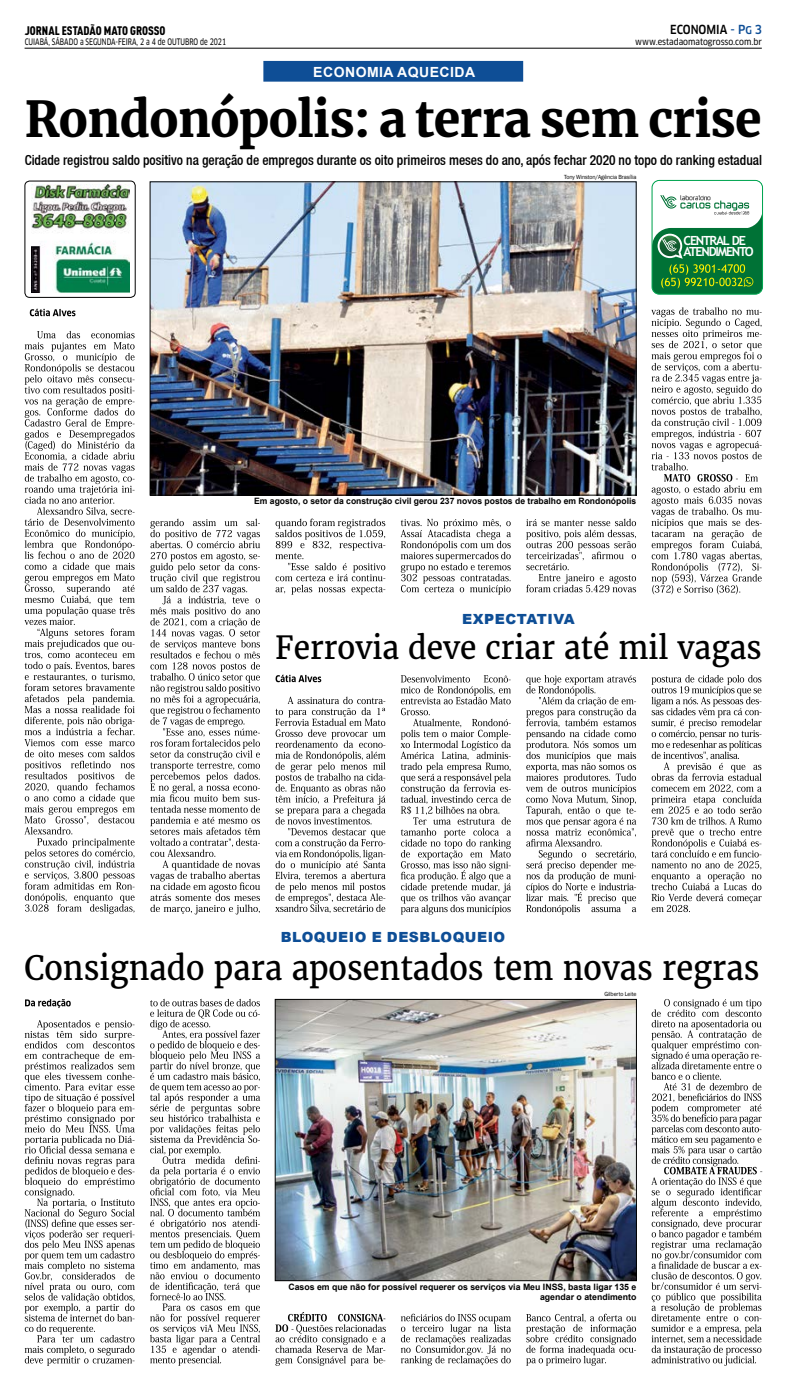
<style>
.page{position:relative;width:787px;height:1389px;background:#fff}
.page>*{position:absolute;margin:0;border:0;box-sizing:border-box;transform-origin:0 0}
.t1{font:700 49px "Merriweather";letter-spacing:-.015em;color:#000}
.t2{font:33.25px "Merriweather";color:#000;scale:.93 1}
.t3{font:31.5px "Merriweather";color:#000;scale:.95 1}
.t4{font:500 condensed 14px "Helvetica Neue";color:#000;scale:.96 1}
.t5{font:900 14px "Arial";letter-spacing:.035em;color:#0e4e96}
.t6{font:700 14px "Arial";letter-spacing:.035em;color:#fff}
.t7{font:700 12.69px/11px "Trebuchet MS";letter-spacing:-.1em;color:#fff}
.t8{font:12.25px "DIN Cond Black Alternate";color:#000}
.t9{font:500 condensed 12.25px "Clan OT";color:#000;scale:.95 1}
.t10{font:700 8.75px/9.6px "Arial";color:#000;text-align:right}
.t11{font:8.75px "Clan OT Narrow News";color:#000;scale:.8 1}
.t12{font:8.75px "Clan OT Narrow News";color:#000}
.t13{font:6.12px "Franklin Gothic";letter-spacing:-.01em;color:#000;scale:.95 1}
.s1{color:#0e4e96}
.s2{font-size:10.5px;color:#0e4e96}
</style>
<div class="page">
<hr style="left:25px;top:48px;width:736px;height:1px;background:#000">
<div style="left:264px;top:61px;width:258px;height:20px;background:#0e4e96"></div>
<div style="left:263px;top:61px;width:260px;height:21px;border:1px solid #0e4e96"></div>
<svg style="left:24px;top:331px;width:111px;height:583px"></svg>
<svg style="left:30px;top:309px;width:45px;height:7px"></svg>
<svg style="left:150px;top:519px;width:110px;height:395px"></svg>
<img style="left:31px;top:185px;width:98px;height:107px">
<div style="left:25px;top:181px;width:110px;height:117px;border:1px solid #000;border-radius:5px"></div>
<div style="left:651px;top:180px;width:111px;height:114px;background:#007236;border-radius:7px"></div>
<svg style="left:651px;top:180px;width:111px;height:109px"></svg>
<svg style="left:526px;top:519px;width:110px;height:73px"></svg>
<svg style="left:651px;top:307px;width:110px;height:287px"></svg>
<svg style="left:275px;top:519px;width:110px;height:76px"></svg>
<svg style="left:400px;top:519px;width:110px;height:76px"></svg>
<svg style="left:275px;top:697px;width:110px;height:216px"></svg>
<svg style="left:275px;top:675px;width:46px;height:7px"></svg>
<svg style="left:400px;top:675px;width:110px;height:240px"></svg>
<svg style="left:526px;top:675px;width:110px;height:240px"></svg>
<svg style="left:651px;top:675px;width:110px;height:237px"></svg>
<svg style="left:24px;top:1020px;width:111px;height:346px"></svg>
<svg style="left:25px;top:999px;width:46px;height:9px"></svg>
<svg style="left:150px;top:999px;width:110px;height:367px"></svg>
<svg style="left:275px;top:1312px;width:111px;height:54px"></svg>
<svg style="left:401px;top:1314px;width:109px;height:52px"></svg>
<svg style="left:526px;top:1314px;width:110px;height:52px"></svg>
<svg style="left:651px;top:999px;width:111px;height:367px"></svg>
<img style="left:277px;top:1001px;width:357px;height:278px">
<div style="left:275px;top:999px;width:361px;height:282px;border:1px solid #000"></div>
<img style="left:152px;top:184px;width:482px;height:309px">
<div style="left:150px;top:182px;width:486px;height:313px;border:1px solid #000"></div>
<h3 class="t8" style="left:25px;top:23px;width:142px">JORNAL ESTADÃO MATO GROSSO</h3>
<p class="t11" style="left:25px;top:37px;width:253px">CUIABÁ, SÁBADO a SEGUNDA-FEIRA, 2 a 4 de OUTUBRO de 2021</p>
<h3 class="t9" style="left:670px;top:22px;width:98px">ECONOMIA <span class="s1">- P</span><span class="s2">G</span> <span class="s1">3</span></h3>
<p class="t12" style="left:635px;top:36px;width:128px">www.estadaomatogrosso.com.br</p>
<h3 class="t6" style="left:313px;top:62px;width:163px">ECONOMIA AQUECIDA</h3>
<h1 class="t1" style="left:25px;top:89px;width:738px">Rondonópolis: a terra sem crise</h1>
<h3 class="t4" style="left:25px;top:151px;width:769px">Cidade registrou saldo positivo na geração de empregos durante os oito primeiros meses do ano, após fechar 2020 no topo do ranking estadual</h3>
<p class="t13" style="left:564px;top:173px;width:78px">Tony Winston/Agência Brasília</p>
<h3 class="t7" style="left:683px;top:235px;width:72px">CENTRAL DE<br>ATENDIMENTO</h3>
<p class="t10" style="left:254px;top:496px;width:383px">Em agosto, o setor da construção civil gerou 237 novos postos de trabalho em Rondonópolis</p>
<h3 class="t5" style="left:462px;top:609px;width:114px">EXPECTATIVA</h3>
<h3 class="t3" style="left:275px;top:628px;width:513px">Ferrovia deve criar até mil vagas</h3>
<h3 class="t5" style="left:281px;top:927px;width:226px">BLOQUEIO E DESBLOQUEIO</h3>
<h2 class="t2" style="left:24px;top:947px;width:791px">Consignado para aposentados tem novas regras</h2>
<p class="t13" style="left:604px;top:990px;width:35px">Gilberto Leite</p>
<p class="t10" style="left:288px;top:1282px;width:349px">Casos em que não for possível requerer os serviços via Meu INSS, basta ligar 135 e agendar o atendimento</p>
</div>
